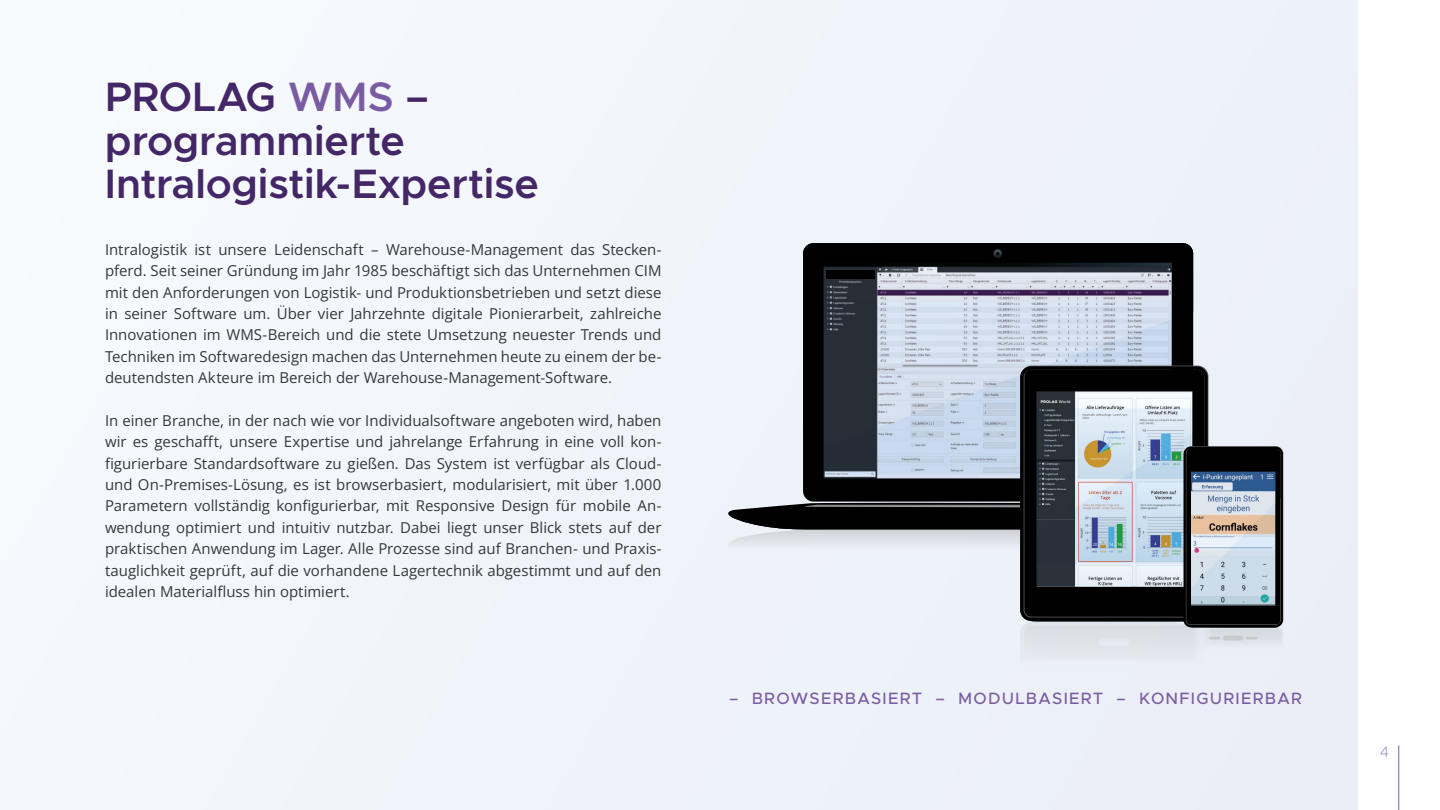
<style>
.page{position:relative;width:1440px;height:810px;background:#fff}
.page>*{position:absolute;margin:0;border:0;box-sizing:border-box;transform-origin:0 0}
.t1{font:600 41.25px/43.5px "Metropolis";letter-spacing:-.005em;color:#432767}
.t2{font:500 16.5px "Metropolis";letter-spacing:.075em;color:#7a5ca3}
.t3{font:15px/21.4px "Open Sans";color:#33383b;text-align:justify}
.t4{font:100 15px "Metropolis";color:#7a5ca3}
.s1{color:#7a5ca3}
</style>
<div class="page">
<div style="left:0;top:0;width:1358px;height:810px;background:#f1f5fa"></div>
<hr style="left:1398px;top:746px;width:1px;height:64px;background:#7a5ca3">
<div style="left:803px;top:243px;width:390px;height:123px;background:#000"></div>
<svg style="left:822px;top:261px;width:351px;height:105px;background:#9ca3b0"></svg>
<svg style="left:993px;top:249px;width:9px;height:9px"></svg>
<div style="left:827px;top:270px;width:48px;height:9px;background:#000"></div>
<svg style="left:728px;top:366px;width:555px;height:262px"></svg>
<svg style="left:1209px;top:636px;width:49px;height:5px"></svg>
<h1 class="t1" style="left:105px;top:75px;width:435px">PROLAG <span class="s1">WMS</span> – programmierte<br>Intralogistik-Expertise</h1>
<p class="t3" style="left:105px;top:238px;width:558px">Intralogistik ist unsere Leidenschaft – Warehouse-Management das Stecken&shy;pferd. Seit seiner Gründung im Jahr 1985 beschäftigt sich das Unternehmen CIM mit den Anforderungen von Logistik- und Produktionsbetrieben und setzt diese in seiner Software um. Über vier Jahrzehnte digitale Pionierarbeit, zahlreiche Innovationen im WMS-Bereich und die stete Umsetzung neuester Trends und Techniken im Softwaredesign machen das Unternehmen heute zu einem der be&shy;deutendsten Akteure im Bereich der Warehouse-Management-Software.</p>
<p class="t3" style="left:105px;top:409px;width:558px">In einer Branche, in der nach wie vor Individualsoftware angeboten wird, haben wir es geschafft, unsere Expertise und jahrelange Erfahrung in eine voll kon&shy;figurierbare Standardsoftware zu gießen. Das System ist verfügbar als Cloud&shy;und On-Premises-Lösung, es ist browserbasiert, modularisiert, mit über 1.000<br>Parametern vollständig konfigurierbar, mit Responsive Design für mobile An&shy;wendung optimiert und intuitiv nutzbar. Dabei liegt unser Blick stets auf der praktischen Anwendung im Lager. Alle Prozesse sind auf Branchen- und Praxis&shy;tauglichkeit geprüft, auf die vorhandene Lagertechnik abgestimmt und auf den idealen Materialfluss hin optimiert.</p>
<p class="t2" style="left:729px;top:688px;width:574px">– BROWSERBASIERT – MODULBASIERT – KONFIGURIERBAR</p>
<p class="t4" style="left:1380px;top:742px;width:10px">4</p>
</div>
